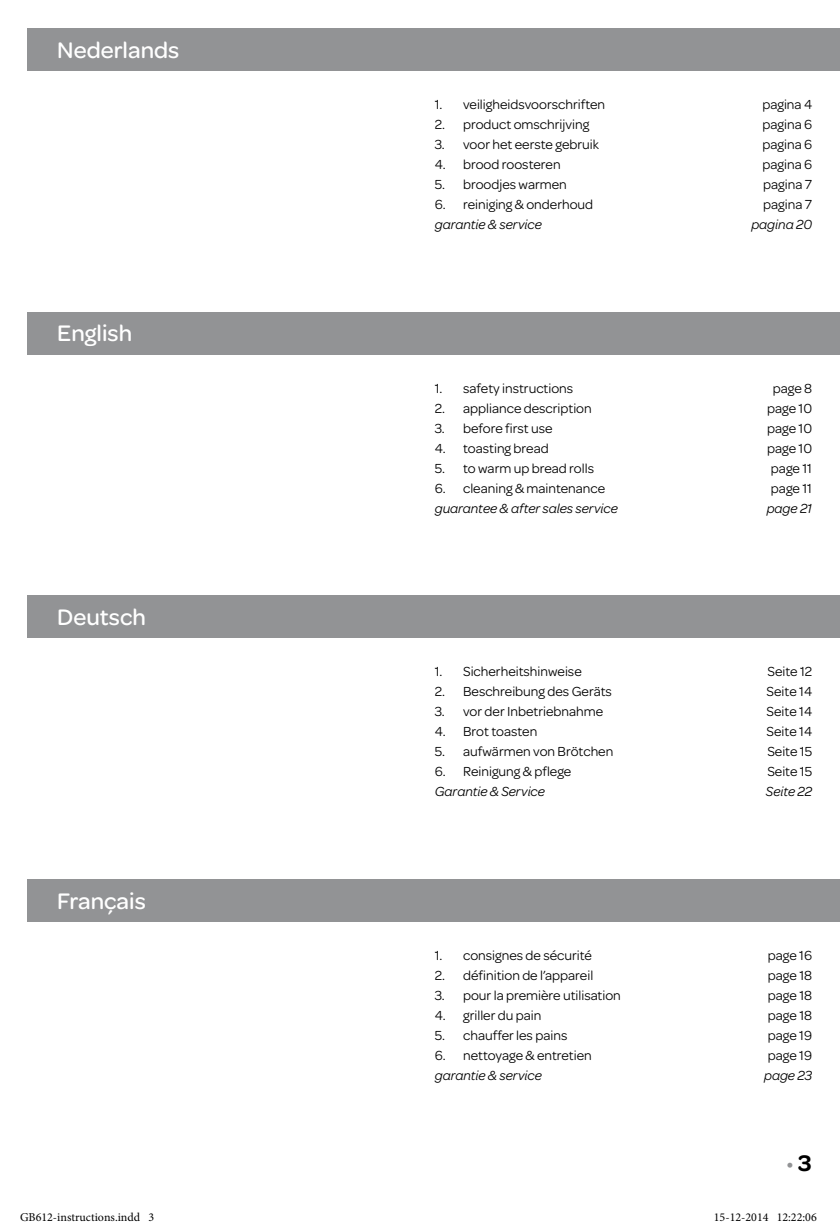
<style>
.page{position:relative;width:840px;height:1227px;background:#fff}
.page>*{position:absolute;margin:0;border:0;box-sizing:border-box;transform-origin:0 0}
.t1{font:500 24px "Omnes";color:#fff}
.t2{font:24px "Omnes";color:#929395}
.t3{font:14px "Omnes";color:#000}
.t4{font:italic 14px "Omnes";color:#000}
.t5{font:12px "Minion Pro";color:#000}
.s1{font-weight:600;color:#000}
</style>
<div class="page">
<div style="left:27px;top:28px;width:812px;height:43px;background:#929395"></div>
<div style="left:27px;top:312px;width:812px;height:42px;background:#929395"></div>
<div style="left:27px;top:595px;width:812px;height:43px;background:#929395"></div>
<div style="left:27px;top:879px;width:812px;height:42px;background:#929395"></div>
<h1 class="t1" style="left:57px;top:33px;width:123px">Nederlands</h1>
<h1 class="t1" style="left:57px;top:317px;width:76px">English</h1>
<h1 class="t1" style="left:57px;top:600px;width:90px">Deutsch</h1>
<h1 class="t1" style="left:57px;top:884px;width:90px">Français</h1>
<p class="t3" style="left:434px;top:95px;width:172px">1. veiligheidsvoorschriften</p>
<p class="t3" style="left:762px;top:95px;width:51px">pagina 4</p>
<p class="t3" style="left:434px;top:115px;width:156px">2. product omschrijving</p>
<p class="t3" style="left:762px;top:115px;width:51px">pagina 6</p>
<p class="t3" style="left:434px;top:135px;width:165px">3. voor het eerste gebruik</p>
<p class="t3" style="left:762px;top:135px;width:51px">pagina 6</p>
<p class="t3" style="left:434px;top:155px;width:127px">4. brood roosteren</p>
<p class="t3" style="left:762px;top:155px;width:51px">pagina 6</p>
<p class="t3" style="left:434px;top:175px;width:134px">5. broodjes warmen</p>
<p class="t3" style="left:762px;top:175px;width:50px">pagina 7</p>
<p class="t3" style="left:434px;top:195px;width:160px">6. reiniging &amp; onderhoud</p>
<p class="t3" style="left:762px;top:195px;width:50px">pagina 7</p>
<p class="t4" style="left:434px;top:215px;width:109px">garantie &amp; service</p>
<p class="t4" style="left:751px;top:215px;width:62px">pagina 20</p>
<p class="t3" style="left:434px;top:378px;width:140px">1. safety instructions</p>
<p class="t3" style="left:772px;top:378px;width:41px">page 8</p>
<p class="t3" style="left:434px;top:398px;width:158px">2. appliance description</p>
<p class="t3" style="left:766px;top:398px;width:47px">page 10</p>
<p class="t3" style="left:434px;top:418px;width:119px">3. before first use</p>
<p class="t3" style="left:766px;top:418px;width:47px">page 10</p>
<p class="t3" style="left:434px;top:438px;width:115px">4. toasting bread</p>
<p class="t3" style="left:766px;top:438px;width:47px">page 10</p>
<p class="t3" style="left:434px;top:458px;width:161px">5. to warm up bread rolls</p>
<p class="t3" style="left:770px;top:458px;width:43px">page 11</p>
<p class="t3" style="left:434px;top:478px;width:172px">6. cleaning &amp; maintenance</p>
<p class="t3" style="left:770px;top:478px;width:43px">page 11</p>
<p class="t4" style="left:434px;top:499px;width:184px">guarantee &amp; after sales service</p>
<p class="t4" style="left:766px;top:499px;width:47px">page 21</p>
<p class="t3" style="left:434px;top:662px;width:148px">1. Sicherheitshinweise</p>
<p class="t3" style="left:767px;top:662px;width:46px">Seite 12</p>
<p class="t3" style="left:434px;top:682px;width:179px">2. Beschreibung des Geräts</p>
<p class="t3" style="left:766px;top:682px;width:47px">Seite 14</p>
<p class="t3" style="left:434px;top:702px;width:170px">3. vor der Inbetriebnahme</p>
<p class="t3" style="left:766px;top:702px;width:47px">Seite 14</p>
<p class="t3" style="left:434px;top:722px;width:104px">4. Brot toasten</p>
<p class="t3" style="left:766px;top:722px;width:47px">Seite 14</p>
<p class="t3" style="left:434px;top:742px;width:180px">5. aufwärmen von Brötchen</p>
<p class="t3" style="left:767px;top:742px;width:46px">Seite 15</p>
<p class="t3" style="left:434px;top:762px;width:138px">6. Reinigung &amp; pflege</p>
<p class="t3" style="left:767px;top:762px;width:46px">Seite 15</p>
<p class="t4" style="left:434px;top:782px;width:112px">Garantie &amp; Service</p>
<p class="t4" style="left:765px;top:782px;width:48px">Seite 22</p>
<p class="t3" style="left:434px;top:945px;width:159px">1. consignes de sécurité</p>
<p class="t3" style="left:767px;top:945px;width:46px">page 16</p>
<p class="t3" style="left:434px;top:965px;width:160px">2. définition de l’appareil</p>
<p class="t3" style="left:767px;top:965px;width:46px">page 18</p>
<p class="t3" style="left:434px;top:985px;width:187px">3. pour la première utilisation</p>
<p class="t3" style="left:767px;top:985px;width:46px">page 18</p>
<p class="t3" style="left:434px;top:1005px;width:108px">4. griller du pain</p>
<p class="t3" style="left:767px;top:1005px;width:46px">page 18</p>
<p class="t3" style="left:434px;top:1025px;width:134px">5. chauffer les pains</p>
<p class="t3" style="left:767px;top:1025px;width:46px">page 19</p>
<p class="t3" style="left:434px;top:1045px;width:158px">6. nettoyage &amp; entretien</p>
<p class="t3" style="left:767px;top:1045px;width:46px">page 19</p>
<p class="t4" style="left:434px;top:1066px;width:109px">garantie &amp; service</p>
<p class="t4" style="left:763px;top:1066px;width:50px">page 23</p>
<h1 class="t2" style="left:785px;top:1146px;width:27px">•<span class="s1">3</span></h1>
<p class="t5" style="left:20px;top:1209px;width:136px">GB612-instructions.indd 3</p>
<p class="t5" style="left:713px;top:1209px;width:104px">15-12-2014 12:22:06</p>
</div>
